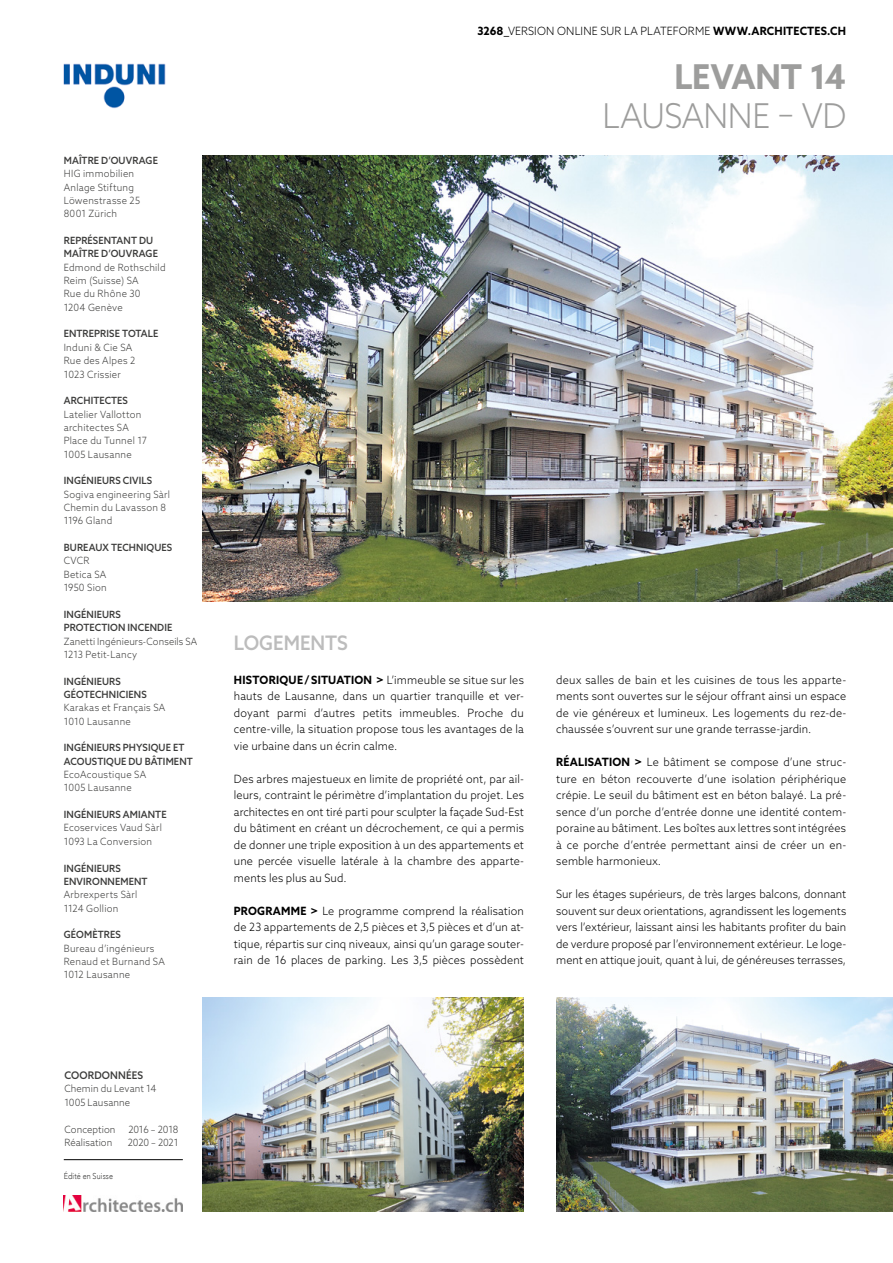
<style>
.page{position:relative;width:893px;height:1263px;background:#fff}
.page>*{position:absolute;margin:0;border:0;box-sizing:border-box;transform-origin:0 0}
.t1{font:300 34.2px "Azo Sans";letter-spacing:-.015em;color:#9d9d9c;scale:.95 1}
.t2{font:700 34.2px "Azo Sans";letter-spacing:-.01em;color:#9d9d9c;scale:.95 1}
.Titre_gris{font:500 19.95px "Azo Sans";color:#bcbcbc;scale:.95 1}
.Body_F{font:300 11.4px/16.5px "Azo Sans";letter-spacing:.015em;color:#000;text-align:justify;scale:.95 1}
.t3{font:500 10.5px "Azo Sans";letter-spacing:.01em;color:#3c3c3b;scale:.95 1}
.Generique_light{font:300 10.05px/13.4px "Azo Sans";letter-spacing:.025em;color:#3c3c3b;scale:.95 1}
.Generique_light-2{font:500 10.05px/13.4px "Azo Sans";letter-spacing:.015em;color:#3c3c3b;scale:.95 1}
.Generique_light-3{font:300 10.05px "Azo Sans";letter-spacing:.005em;color:#3c3c3b;scale:.95 1}
.Generique_light-4{font:300 10.05px "Azo Sans";letter-spacing:.025em;color:#3c3c3b;scale:.94 1}
.Generique_light-5{font:300 10.05px "Azo Sans";letter-spacing:-.025em;color:#3c3c3b;scale:.95 1}
.Generique_light-6{font:300 10.05px "Azo Sans";letter-spacing:-.02em;color:#3c3c3b;scale:.95 1}
.t4{font:300 8.55px "Avenir";letter-spacing:.02em;color:#3c3c3b;scale:.84 1}
.s1{font-weight:700}
</style>
<div class="page">
<img style="left:202px;top:997px;width:322px;height:215px">
<img style="left:556px;top:997px;width:337px;height:215px">
<img style="left:203px;top:156px;width:690px;height:445px">
<hr style="left:64px;top:1159px;width:119px;height:1px;background:#000">
<img style="left:64px;top:1195px;width:119px;height:17px">
<img style="left:63px;top:63px;width:103px;height:46px">
<p class="Generique_light-2" style="left:64px;top:153px;width:101px">MAÎTRE D’OUVRAGE</p>
<p class="Generique_light" style="left:64px;top:167px;width:76px">HIG immobilien<br>Anlage Stiftung</p>
<p class="Generique_light" style="left:64px;top:194px;width:82px">Löwenstrasse 25</p>
<p class="Generique_light" style="left:64px;top:207px;width:58px">8001 Zürich</p>
<p class="Generique_light-2" style="left:64px;top:234px;width:101px">REPRÉSENTANT DU<br>MAÎTRE D’OUVRAGE</p>
<p class="Generique_light" style="left:64px;top:260px;width:109px">Edmond de Rothschild<br>Reim (Suisse) SA</p>
<p class="Generique_light" style="left:64px;top:287px;width:82px">Rue du Rhône 30</p>
<p class="Generique_light" style="left:64px;top:300px;width:64px">1204 Genève</p>
<p class="Generique_light-2" style="left:64px;top:327px;width:101px">ENTREPRISE TOTALE</p>
<p class="Generique_light" style="left:64px;top:340px;width:74px">Induni &amp; Cie SA</p>
<p class="Generique_light" style="left:64px;top:354px;width:77px">Rue des Alpes 2</p>
<p class="Generique_light" style="left:64px;top:367px;width:62px">1023 Crissier</p>
<p class="Generique_light-2" style="left:64px;top:394px;width:69px">ARCHITECTES</p>
<p class="Generique_light" style="left:64px;top:407px;width:83px">Latelier Vallotton architectes SA</p>
<p class="Generique_light" style="left:64px;top:434px;width:89px">Place du Tunnel 17</p>
<p class="Generique_light" style="left:64px;top:447px;width:73px">1005 Lausanne</p>
<p class="Generique_light-2" style="left:64px;top:474px;width:95px">INGÉNIEURS CIVILS</p>
<p class="Generique_light" style="left:64px;top:487px;width:113px">Sogiva engineering Sàrl</p>
<p class="Generique_light" style="left:64px;top:501px;width:109px">Chemin du Lavasson 8</p>
<p class="Generique_light" style="left:64px;top:514px;width:53px">1196 Gland</p>
<p class="Generique_light-2" style="left:64px;top:541px;width:116px">BUREAUX TECHNIQUES</p>
<p class="Generique_light" style="left:64px;top:554px;width:28px">CVCR</p>
<p class="Generique_light" style="left:64px;top:567px;width:46px">Betica SA</p>
<p class="Generique_light" style="left:64px;top:581px;width:47px">1950 Sion</p>
<p class="Generique_light-2" style="left:64px;top:607px;width:116px">INGÉNIEURS<br>PROTECTION INCENDIE</p>
<p class="Generique_light-4" style="left:64px;top:634px;width:143px">Zanetti Ingénieurs-Conseils SA</p>
<p class="Generique_light" style="left:64px;top:647px;width:79px">1213 Petit-Lancy</p>
<p class="Generique_light-2" style="left:64px;top:674px;width:89px">INGÉNIEURS<br>GÉOTECHNICIENS</p>
<p class="Generique_light" style="left:64px;top:701px;width:108px">Karakas et Français SA</p>
<p class="Generique_light" style="left:64px;top:714px;width:72px">1010 Lausanne</p>
<p class="Generique_light-2" style="left:64px;top:741px;width:137px">INGÉNIEURS PHYSIQUE ET<br>ACOUSTIQUE DU BÂTIMENT</p>
<p class="Generique_light" style="left:64px;top:768px;width:88px">EcoAcoustique SA</p>
<p class="Generique_light" style="left:64px;top:781px;width:73px">1005 Lausanne</p>
<p class="Generique_light-2" style="left:64px;top:808px;width:110px">INGÉNIEURS AMIANTE</p>
<p class="Generique_light" style="left:64px;top:821px;width:105px">Ecoservices Vaud Sàrl</p>
<p class="Generique_light" style="left:64px;top:834px;width:94px">1093 La Conversion</p>
<p class="Generique_light-2" style="left:64px;top:861px;width:90px">INGÉNIEURS<br>ENVIRONNEMENT</p>
<p class="Generique_light" style="left:64px;top:888px;width:79px">Arbrexperts Sàrl</p>
<p class="Generique_light" style="left:64px;top:901px;width:59px">1124 Gollion</p>
<p class="Generique_light-2" style="left:64px;top:928px;width:62px">GÉOMÈTRES</p>
<p class="Generique_light" style="left:64px;top:941px;width:108px">Bureau d’ingénieurs<br>Renaud et Burnand SA</p>
<p class="Generique_light" style="left:64px;top:968px;width:72px">1012 Lausanne</p>
<p class="t3" style="left:64px;top:1068px;width:84px">COORDONNÉES</p>
<p class="Generique_light-3" style="left:64px;top:1082px;width:98px">Chemin du Levant 14</p>
<p class="Generique_light" style="left:64px;top:1095px;width:71px">1005 Lausanne</p>
<p class="Generique_light-3" style="left:64px;top:1122px;width:55px">Conception</p>
<p class="Generique_light-5" style="left:128px;top:1122px;width:54px">2016 – 2018</p>
<p class="Generique_light-3" style="left:64px;top:1136px;width:52px">Réalisation</p>
<p class="Generique_light-6" style="left:128px;top:1136px;width:55px">2020 – 2021</p>
<p class="t4" style="left:64px;top:1171px;width:60px">Édité en Suisse</p>
<p class="Body_F" style="left:477px;top:23px;width:390px"><span class="s1">3268_</span>VERSION ONLINE SUR LA PLATEFORME <span class="s1">WWW.ARCHITECTES.CH</span></p>
<p class="t2" style="left:675px;top:55px;width:182px">LEVANT 14</p>
<p class="t1" style="left:602px;top:94px;width:258px">LAUSANNE – VD</p>
<p class="Titre_gris" style="left:234px;top:630px;width:122px">LOGEMENTS</p>
<p class="Body_F" style="left:234px;top:671px;width:307px"><span class="s1">HISTORIQUE/SITUATION &gt;</span> L’immeuble se situe sur les hauts de Lausanne, dans un quartier tranquille et ver&shy;doyant parmi d’autres petits immeubles. Proche du centre-ville, la situation propose tous les avantages de la vie urbaine dans un écrin calme.</p>
<p class="Body_F" style="left:234px;top:770px;width:307px">Des arbres majestueux en limite de propriété ont, par ail&shy;leurs, contraint le périmètre d’implantation du projet. Les architectes en ont tiré parti pour sculpter la façade Sud-Est du bâtiment en créant un décrochement, ce qui a permis de donner une triple exposition à un des appartements et une percée visuelle latérale à la chambre des apparte&shy;ments les plus au Sud.</p>
<p class="Body_F" style="left:234px;top:902px;width:307px"><span class="s1">PROGRAMME &gt;</span> Le programme comprend la réalisation de 23 appartements de 2,5 pièces et 3,5 pièces et d’un at&shy;tique, répartis sur cinq niveaux, ainsi qu’un garage souter&shy;rain de 16 places de parking. Les 3,5 pièces possèdent</p>
<p class="Body_F" style="left:556px;top:671px;width:307px">deux salles de bain et les cuisines de tous les apparte&shy;ments sont ouvertes sur le séjour offrant ainsi un espace de vie généreux et lumineux. Les logements du rez-de&shy;chaussée s’ouvrent sur une grande terrasse-jardin.</p>
<p class="Body_F" style="left:556px;top:754px;width:307px"><span class="s1">RÉALISATION &gt;</span> Le bâtiment se compose d’une struc&shy;ture en béton recouverte d’une isolation périphérique crépie. Le seuil du bâtiment est en béton balayé. La pré&shy;sence d’un porche d’entrée donne une identité contem&shy;poraine au bâtiment. Les boîtes aux lettres sont intégrées à ce porche d’entrée permettant ainsi de créer un en&shy;semble harmonieux.</p>
<p class="Body_F" style="left:556px;top:886px;width:307px">Sur les étages supérieurs, de très larges balcons, donnant souvent sur deux orientations, agrandissent les logements vers l’extérieur, laissant ainsi les habitants profiter du bain de verdure proposé par l’environnement extérieur. Le loge&shy;ment en attique jouit, quant à lui, de généreuses terrasses,</p>
</div>
